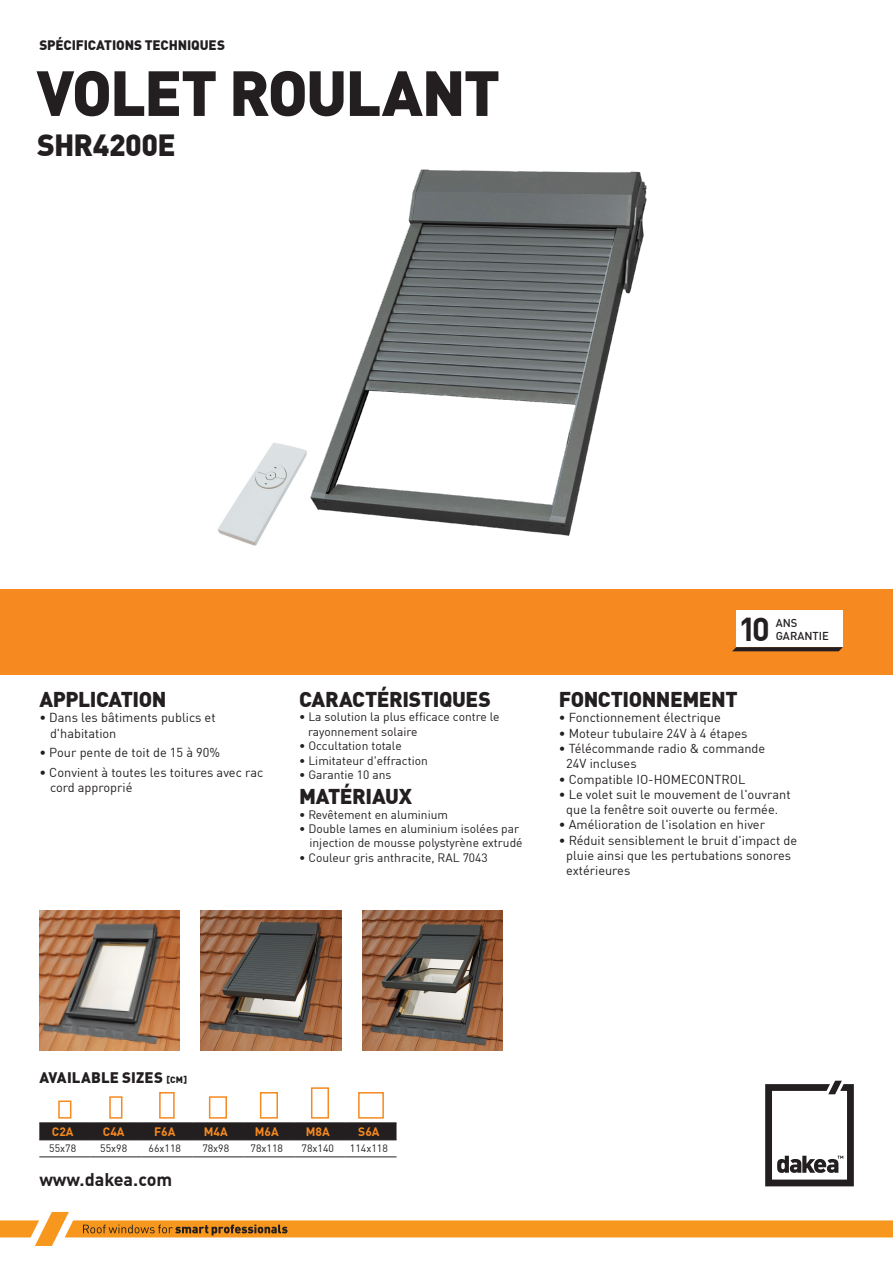
<style>
.page{position:relative;width:893px;height:1263px;background:#fff}
.page>*{position:absolute;margin:0;border:0;box-sizing:border-box;transform-origin:0 0}
.t1{font:900 62.7px "DIN Offc Pro";letter-spacing:-.03em;color:#231f20}
.t2{font:700 32.55px "DIN Offc Pro";color:#231f20}
.t3{font:900 30px "DIN Offc Pro";letter-spacing:-.02em;color:#231f20}
.t4{font:900 21px "DIN Offc Pro";letter-spacing:-.02em;color:#231f20}
.t5{font:700 18px "DIN Offc Pro";color:#231f20}
.t6{font:900 15px "DIN Offc Pro";letter-spacing:.01em;color:#231f20}
.t7{font:900 13.5px "DIN Offc Pro";letter-spacing:-.01em;color:#231f20}
.t8{font:12.75px/15.3px "DIN Offc Pro";color:#231f20}
.t9{font:12px/14.4px "DIN Offc Pro";color:#231f20}
.t10{font:700 12px "DIN Offc Pro";color:#f6891f}
.t11{font:500 11.25px "DIN Offc Pro";color:#231f20}
.t12{font:10.5px "DIN Offc Pro";color:#231f20}
.s1{font-size:9px}
</style>
<div class="page">
<svg style="left:765px;top:1081px;width:89px;height:105px"></svg>
<svg style="left:0;top:1212px;width:893px;height:34px"></svg>
<img style="left:318px;top:169px;width:329px;height:367px">
<img style="left:217px;top:443px;width:101px;height:103px">
<div style="left:1px;top:589px;width:892px;height:85px;background:#f6891f"></div>
<div style="left:736px;top:610px;width:107px;height:37px;background:#fff"></div>
<svg style="left:732px;top:647px;width:111px;height:4px"></svg>
<div style="left:39px;top:1123px;width:357px;height:16px;background:#231f20"></div>
<hr style="left:39px;top:1122px;width:51px;height:1px;background:#231f20">
<hr style="left:90px;top:1122px;width:51px;height:1px;background:#231f20">
<hr style="left:141px;top:1122px;width:51px;height:1px;background:#231f20">
<hr style="left:192px;top:1122px;width:51px;height:1px;background:#231f20">
<hr style="left:243px;top:1122px;width:51px;height:1px;background:#231f20">
<hr style="left:294px;top:1122px;width:51px;height:1px;background:#231f20">
<hr style="left:345px;top:1122px;width:51px;height:1px;background:#231f20">
<hr style="left:39px;top:1139px;width:51px;height:1px;background:#231f20">
<hr style="left:90px;top:1139px;width:51px;height:1px;background:#231f20">
<hr style="left:141px;top:1139px;width:51px;height:1px;background:#231f20">
<hr style="left:192px;top:1139px;width:51px;height:1px;background:#231f20">
<hr style="left:243px;top:1139px;width:51px;height:1px;background:#231f20">
<hr style="left:294px;top:1139px;width:51px;height:1px;background:#231f20">
<hr style="left:345px;top:1139px;width:51px;height:1px;background:#231f20">
<hr style="left:39px;top:1156px;width:51px;height:1px;background:#231f20">
<hr style="left:90px;top:1156px;width:51px;height:1px;background:#231f20">
<hr style="left:141px;top:1156px;width:51px;height:1px;background:#231f20">
<hr style="left:192px;top:1156px;width:51px;height:1px;background:#231f20">
<hr style="left:243px;top:1156px;width:51px;height:1px;background:#231f20">
<hr style="left:294px;top:1156px;width:51px;height:1px;background:#231f20">
<hr style="left:345px;top:1156px;width:51px;height:1px;background:#231f20">
<div style="left:58px;top:1100px;width:13px;height:18px;border:2px solid #f6891f"></div>
<div style="left:109px;top:1096px;width:13px;height:22px;border:2px solid #f6891f"></div>
<div style="left:159px;top:1092px;width:16px;height:26px;border:2px solid #f6891f"></div>
<div style="left:209px;top:1096px;width:18px;height:22px;border:2px solid #f6891f"></div>
<div style="left:260px;top:1092px;width:18px;height:26px;border:2px solid #f6891f"></div>
<div style="left:311px;top:1087px;width:18px;height:31px;border:2px solid #f6891f"></div>
<div style="left:358px;top:1092px;width:26px;height:26px;border:2px solid #f6891f"></div>
<img style="left:201px;top:910px;width:140px;height:141px">
<img style="left:362px;top:910px;width:141px;height:141px">
<img style="left:39px;top:910px;width:141px;height:141px">
<p class="t7" style="left:39px;top:33px;width:187px">SPÉCIFICATIONS TECHNIQUES</p>
<p class="t1" style="left:37px;top:39px;width:465px">VOLET ROULANT</p>
<p class="t3" style="left:37px;top:120px;width:140px">SHR4200E</p>
<p class="t4" style="left:39px;top:681px;width:129px">APPLICATION</p>
<p class="t8" style="left:50px;top:709px;width:167px;text-indent:-11px">• Dans les bâtiments publics et d'habitation</p>
<p class="t8" style="left:39px;top:744px;width:182px">• Pour pente de toit de 15 à 90%</p>
<p class="t8" style="left:50px;top:763px;width:215px;text-indent:-11px">• Convient à toutes les toitures avec rac cord approprié</p>
<p class="t4" style="left:299px;top:681px;width:193px">CARACTÉRISTIQUES</p>
<p class="t9" style="left:308px;top:709px;width:193px;text-indent:-9px">• La solution la plus efficace contre le rayonnement solaire</p>
<p class="t9" style="left:299px;top:737px;width:104px">• Occultation totale</p>
<p class="t9" style="left:299px;top:752px;width:130px">• Limitateur d'effraction</p>
<p class="t9" style="left:299px;top:766px;width:94px">• Garantie 10 ans</p>
<p class="t4" style="left:299px;top:779px;width:115px">MATÉRIAUX</p>
<p class="t9" style="left:299px;top:806px;width:150px">• Revêtement en aluminium</p>
<p class="t9" style="left:299px;top:820px;width:225px;text-align:right">• Double lames en aluminium isolées par injection de mousse polystyrène extrudé</p>
<p class="t9" style="left:299px;top:849px;width:190px">• Couleur gris anthracite, RAL 7043</p>
<p class="t2" style="left:738px;top:602px;width:33px">10</p>
<p class="t11" style="left:776px;top:613px;width:23px">ANS</p>
<p class="t11" style="left:776px;top:627px;width:55px">GARANTIE</p>
<p class="t4" style="left:559px;top:681px;width:180px">FONCTIONNEMENT</p>
<p class="t8" style="left:559px;top:709px;width:164px">• Fonctionnement électrique</p>
<p class="t8" style="left:559px;top:724px;width:190px">• Moteur tubulaire 24V à 4 étapes</p>
<p class="t8" style="left:566px;top:739px;width:201px;text-indent:-7px">• Télécommande radio &amp; commande<br>24V incluses</p>
<p class="t8" style="left:559px;top:770px;width:188px">• Compatible IO-HOMECONTROL</p>
<p class="t8" style="left:559px;top:785px;width:233px;text-align:center">• Le volet suit le mouvement de l'ouvrant que la fenêtre soit ouverte ou fermée.</p>
<p class="t8" style="left:559px;top:816px;width:208px">• Amélioration de l'isolation en hiver</p>
<p class="t8" style="left:566px;top:831px;width:232px;text-indent:-7px">• Réduit sensiblement le bruit d'impact de pluie ainsi que les pertubations sonores extérieures</p>
<p class="t6" style="left:39px;top:1065px;width:149px">AVAILABLE SIZES <span class="s1">[CM]</span></p>
<p class="t10" style="left:52px;top:1122px;width:23px">C2A</p>
<p class="t10" style="left:103px;top:1122px;width:23px">C4A</p>
<p class="t10" style="left:154px;top:1122px;width:23px">F6A</p>
<p class="t10" style="left:204px;top:1122px;width:25px">M4A</p>
<p class="t10" style="left:255px;top:1122px;width:25px">M6A</p>
<p class="t10" style="left:306px;top:1122px;width:25px">M8A</p>
<p class="t10" style="left:358px;top:1122px;width:23px">S6A</p>
<p class="t12" style="left:49px;top:1140px;width:28px">55x78</p>
<p class="t12" style="left:100px;top:1140px;width:28px">55x98</p>
<p class="t12" style="left:149px;top:1140px;width:34px">66x118</p>
<p class="t12" style="left:202px;top:1140px;width:28px">78x98</p>
<p class="t12" style="left:251px;top:1140px;width:34px">78x118</p>
<p class="t12" style="left:302px;top:1140px;width:34px">78x140</p>
<p class="t12" style="left:350px;top:1140px;width:39px">114x118</p>
<p class="t5" style="left:39px;top:1164px;width:134px">www.dakea.com</p>
</div>
